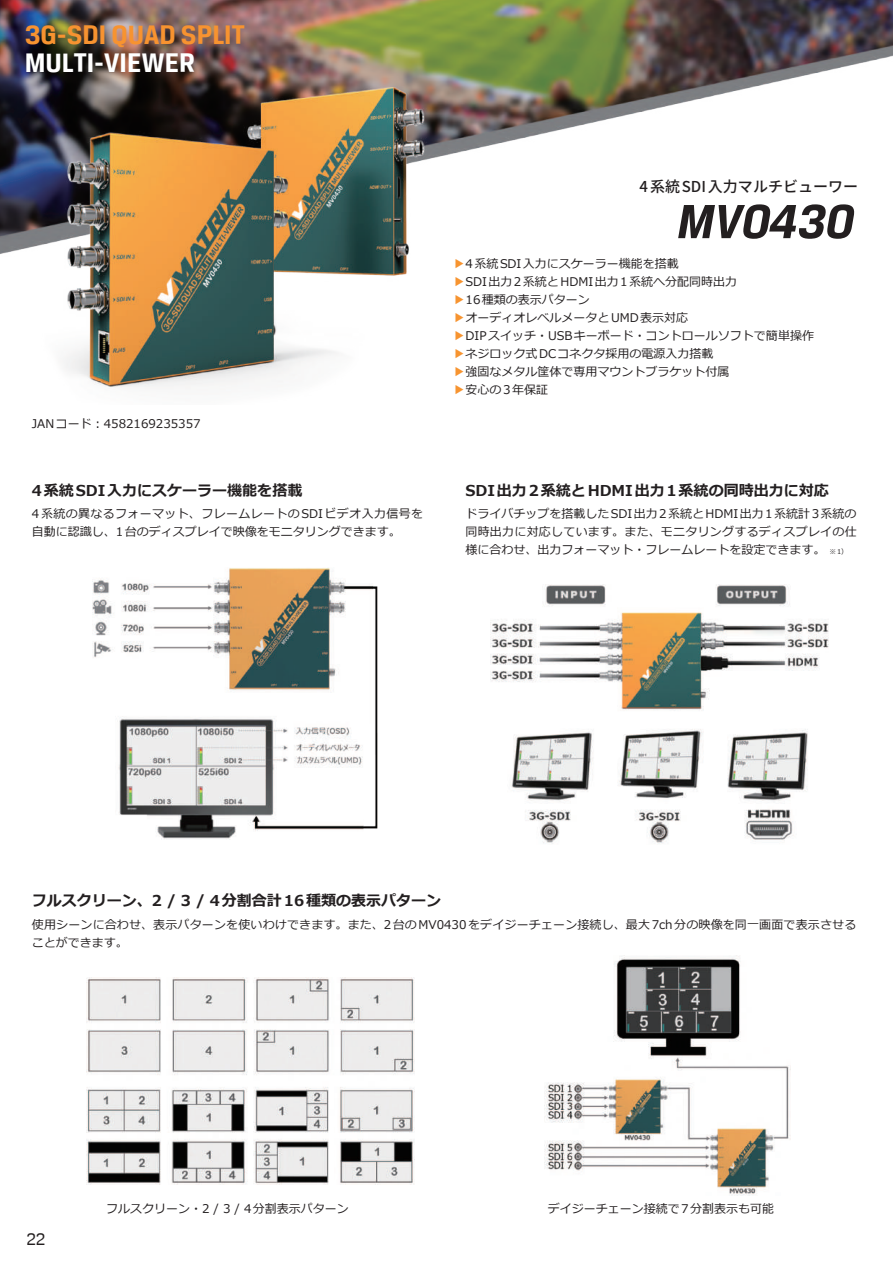
<style>
.page{position:relative;width:893px;height:1263px;background:#fff}
.page>*{position:absolute;margin:0;border:0;box-sizing:border-box;transform-origin:0 0}
.t1{font:italic 700 51px "Breuer Text";color:#231f20}
.t2{font:700 28.5px "Breuer Text";color:#f79330}
.t3{font:700 28.5px "Breuer Text";color:#fff}
.t4{font:18px "Breuer Text";color:#231f20}
.t5{font:700 15px "Meiryo";color:#231f20}
.t6{font:500 15px "Noto Sans JP";color:#231f20}
.t7{font:12px/18px "Meiryo";color:#231f20}
.t8{font:12px/18px "Meiryo";letter-spacing:.03em;color:#231f20}
.s1{color:#f79430}
.s2{font-size:6.75px}
</style>
<div class="page">
<img style="left:0;top:0;width:893px;height:254px">
<img style="left:544px;top:956px;width:246px;height:240px">
<img style="left:86px;top:977px;width:329px;height:208px">
<img style="left:491px;top:584px;width:337px;height:260px">
<img style="left:92px;top:568px;width:286px;height:271px">
<img style="left:36px;top:86px;width:391px;height:302px">
<h2 class="t2" style="left:25px;top:19px;width:221px">3G-SDI QUAD SPLIT</h2>
<h2 class="t3" style="left:25px;top:47px;width:172px">MULTI-VIEWER</h2>
<p class="t7" style="left:32px;top:415px;width:170px">JANコード：4582169235357</p>
<p class="t5" style="left:32px;top:479px;width:272px">4系統SDI入力にスケーラー機能を搭載</p>
<p class="t8" style="left:32px;top:505px;width:393px">4系統の異なるフォーマット、フレームレートのSDIビデオ入力信号を自動に認識し、1台のディスプレイで映像をモニタリングできます。</p>
<p class="t6" style="left:640px;top:178px;width:220px">4 系統 SDI 入力マルチビューワー</p>
<h1 class="t1" style="left:677px;top:194px;width:178px">MV0430</h1>
<p class="t7" style="left:453px;top:255px;width:363px"><span class="s1">▶</span>4系統SDI入力にスケーラー機能を搭載<br><span class="s1">▶</span>SDI出力 2系統と HDMI出力 1系統へ分配同時出力<br><span class="s1">▶</span>16種類の表示パターン<br><span class="s1">▶</span>オーディオレベルメータと UMD表示対応<br><span class="s1">▶</span>DIPスイッチ・USBキーボード・コントロールソフトで簡単操作<span class="s1">▶</span>ネジロック式 DCコネクタ採用の電源入力搭載<br><span class="s1">▶</span>強固なメタル筐体で専用マウントブラケット付属<br><span class="s1">▶</span>安心の 3年保証</p>
<p class="t5" style="left:465px;top:479px;width:365px">SDI出力2系統とHDMI出力1系統の同時出力に対応</p>
<p class="t7" style="left:465px;top:505px;width:393px;text-align:justify">ドライバチップを搭載したSDI出力2系統とHDMI出力1系統計3系統の同時出力に対応しています。また、モニタリングするディスプレイの仕様に合わせ、出力フォーマット・フレームレートを設定できます。 <span class="s2">※1）</span></p>
<p class="t5" style="left:32px;top:890px;width:411px">フルスクリーン、2 / 3 / 4分割合計16種類の表示パターン</p>
<p class="t7" style="left:32px;top:916px;width:826px">使用シーンに合わせ、表示パターンを使いわけできます。また、2台のMV0430をデイジーチェーン接続し、最大 7ch分の映像を同一画面で表示させることができます。</p>
<h3 class="t4" style="left:26px;top:1229px;width:21px">22</h3>
<p class="t7" style="left:106px;top:1201px;width:244px">フルスクリーン・2 / 3 / 4分割表示パターン</p>
<p class="t7" style="left:548px;top:1201px;width:228px">デイジーチェーン接続で 7分割表示も可能</p>
</div>
